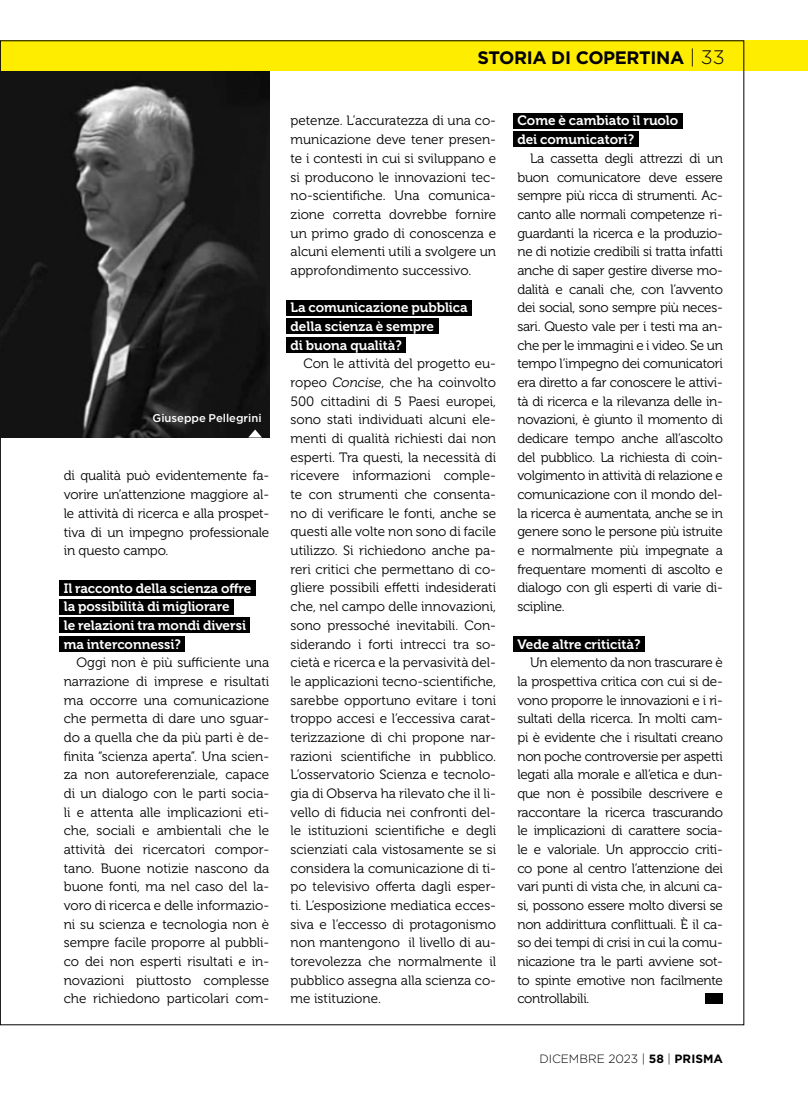
<style>
.page{position:relative;width:808px;height:1106px;background:#fff}
.page>*{position:absolute;margin:0;border:0;box-sizing:border-box;transform-origin:0 0}
.t1{font:700 18px "Gotham";letter-spacing:-.02em;color:#000}
.t2{font:13.5px/18.6px "Museo 300";letter-spacing:-.01em;color:#000;text-align:justify}
.t3{font:13.5px/18.6px "Museo 700";color:#fff}
.t4{font:300 12px "Gotham";color:#000}
.t5{font:500 11.25px "Gotham";color:#fff}
.s1{font-weight:300;font-size:19.5px}
.s2{font-style:italic}
.s3{font-weight:700}
</style>
<div class="page">
<div style="left:0;top:40px;width:808px;height:31px;background:#ffed00"></div>
<div style="left:60px;top:580px;width:196px;height:15px;background:#000"></div>
<div style="left:60px;top:598px;width:174px;height:16px;background:#000"></div>
<div style="left:60px;top:617px;width:190px;height:16px;background:#000"></div>
<div style="left:60px;top:636px;width:125px;height:15px;background:#000"></div>
<div style="left:286px;top:300px;width:186px;height:15px;background:#000"></div>
<div style="left:286px;top:318px;width:152px;height:16px;background:#000"></div>
<div style="left:286px;top:337px;width:120px;height:16px;background:#000"></div>
<div style="left:513px;top:113px;width:169px;height:15px;background:#000"></div>
<div style="left:513px;top:132px;width:125px;height:15px;background:#000"></div>
<div style="left:513px;top:636px;width:132px;height:15px;background:#000"></div>
<div style="left:706px;top:993px;width:17px;height:10px;background:#000"></div>
<img style="left:0;top:71px;width:269px;height:367px">
<svg style="left:248px;top:429px;width:14px;height:8px"></svg>
<p class="t5" style="left:153px;top:411px;width:111px">Giuseppe Pellegrini</p>
<p class="t2" style="left:64px;top:467px;width:207px">di qualità può evidentemente fa&shy;vorire un’attenzione maggiore al&shy;le attività di ricerca e alla prospet&shy;tiva di un impegno professionale in questo campo.</p>
<p class="t3" style="left:64px;top:578px;width:189px">Il racconto della scienza offre la possibilità di migliorare<br>le relazioni tra mondi diversi ma interconnessi?</p>
<p class="t2" style="left:64px;top:653px;width:207px;text-indent:13px">Oggi non è più sufficiente una narrazione di imprese e risultati ma occorre una comunicazione che permetta di dare uno sguar&shy;do a quella che da più parti è de&shy;finita “scienza aperta”. Una scien&shy;za non autoreferenziale, capace di un dialogo con le parti socia&shy;li e attenta alle implicazioni eti&shy;che, sociali e ambientali che le attività dei ricercatori compor&shy;tano. Buone notizie nascono da buone fonti, ma nel caso del la&shy;voro di ricerca e delle informazio&shy;ni su scienza e tecnologia non è sempre facile proporre al pubbli&shy;co dei non esperti risultati e in&shy;novazioni piuttosto complesse che richiedono particolari com-</p>
<h1 class="t1" style="left:477px;top:45px;width:249px">STORIA DI COPERTINA <span class="s1">| 33</span></h1>
<p class="t2" style="left:291px;top:112px;width:207px">petenze. L’accuratezza di una co&shy;municazione deve tener presen&shy;te i contesti in cui si sviluppano e si producono le innovazioni tec&shy;no-scientifiche. Una comunica&shy;zione corretta dovrebbe fornire un primo grado di conoscenza e alcuni elementi utili a svolgere un approfondimento successivo.</p>
<p class="t3" style="left:291px;top:298px;width:179px">La comunicazione pubblica della scienza è sempre<br>di buona qualità?</p>
<p class="t2" style="left:291px;top:355px;width:207px;text-indent:13px">Con le attività del progetto eu&shy;ropeo <span class="s2">Concise</span>, che ha coinvolto 500 cittadini di 5 Paesi europei, sono stati individuati alcuni ele&shy;menti di qualità richiesti dai non esperti. Tra questi, la necessità di ricevere informazioni comple&shy;te con strumenti che consenta&shy;no di verificare le fonti, anche se questi alle volte non sono di facile utilizzo. Si richiedono anche pa&shy;reri critici che permettano di co&shy;gliere possibili effetti indesiderati che, nel campo delle innovazioni, sono pressoché inevitabili. Con&shy;siderando i forti intrecci tra so&shy;cietà e ricerca e la pervasività del&shy;le applicazioni tecno-scientifiche, sarebbe opportuno evitare i toni troppo accesi e l’eccessiva carat&shy;terizzazione di chi propone nar&shy;razioni scientifiche in pubblico.<br>L’osservatorio Scienza e tecnolo&shy;gia di Observa ha rilevato che il li&shy;vello di fiducia nei confronti del&shy;le istituzioni scientifiche e degli scienziati cala vistosamente se si considera la comunicazione di ti&shy;po televisivo offerta dagli esper&shy;ti. L’esposizione mediatica ecces&shy;siva e l’eccesso di protagonismo non mantengono il livello di au&shy;torevolezza che normalmente il pubblico assegna alla scienza co&shy;me istituzione.</p>
<p class="t3" style="left:517px;top:112px;width:162px">Come è cambiato il ruolo dei comunicatori?</p>
<p class="t2" style="left:517px;top:149px;width:207px;text-indent:13px">La cassetta degli attrezzi di un buon comunicatore deve essere sempre più ricca di strumenti. Ac&shy;canto alle normali competenze ri&shy;guardanti la ricerca e la produzio&shy;ne di notizie credibili si tratta infatti anche di saper gestire diverse mo&shy;dalità e canali che, con l’avvento dei social, sono sempre più neces&shy;sari. Questo vale per i testi ma an&shy;che per le immagini e i video. Se un tempo l’impegno dei comunicatori era diretto a far conoscere le attivi&shy;tà di ricerca e la rilevanza delle in&shy;novazioni, è giunto il momento di dedicare tempo anche all’ascolto del pubblico. La richiesta di coin&shy;volgimento in attività di relazione e comunicazione con il mondo del&shy;la ricerca è aumentata, anche se in genere sono le persone più istruite e normalmente più impegnate a frequentare momenti di ascolto e dialogo con gli esperti di varie di&shy;scipline.</p>
<p class="t3" style="left:517px;top:634px;width:125px">Vede altre criticità?</p>
<p class="t2" style="left:517px;top:653px;width:207px;text-indent:13px">Un elemento da non trascurare è la prospettiva critica con cui si de&shy;vono proporre le innovazioni e i ri&shy;sultati della ricerca. In molti cam&shy;pi è evidente che i risultati creano non poche controversie per aspetti legati alla morale e all’etica e dun&shy;que non è possibile descrivere e raccontare la ricerca trascurando le implicazioni di carattere socia&shy;le e valoriale. Un approccio criti&shy;co pone al centro l’attenzione dei vari punti di vista che, in alcuni ca&shy;si, possono essere molto diversi se non addirittura conflittuali. È il ca&shy;so dei tempi di crisi in cui la comu&shy;nicazione tra le parti avviene sot&shy;to spinte emotive non facilmente controllabili.</p>
<p class="t4" style="left:539px;top:1051px;width:185px">DICEMBRE 2023 | <span class="s3">58</span> | <span class="s3">PRISMA</span></p>
</div>
